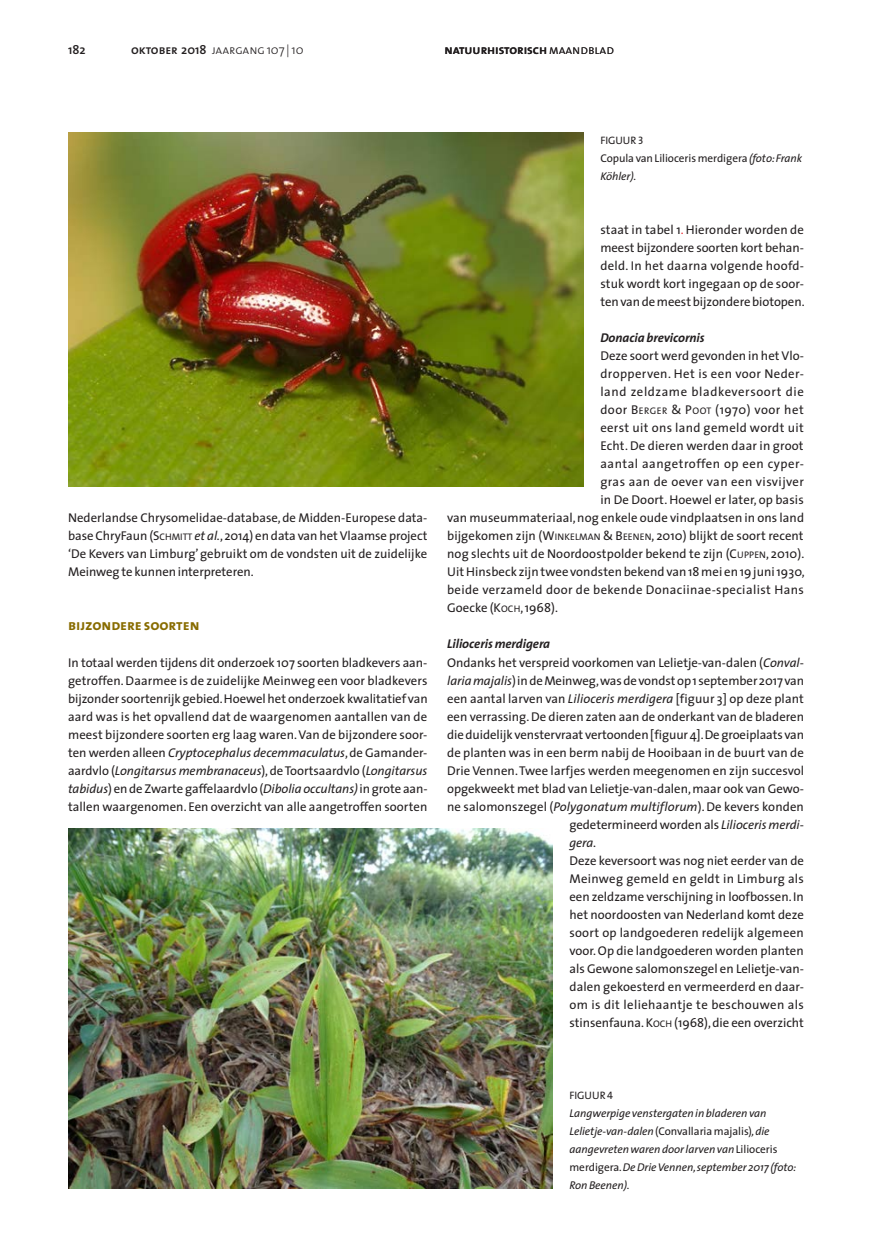
<style>
.page{position:relative;width:872px;height:1234px;background:#fff}
.page>*{position:absolute;margin:0;border:0;box-sizing:border-box;transform-origin:0 0}
.t1{font:15px "The Sans Bold Caps";letter-spacing:-.005em;color:#886c00}
.t2{font:12.75px/18px "The Sans";letter-spacing:.005em;color:#231f20;text-align:justify}
.t3{font:12.75px "The Sans";letter-spacing:.03em;color:#231f20}
.t4{font:12.75px "The Sans";letter-spacing:.025em;color:#231f20}
.t5{font:12.75px "The Sans";letter-spacing:.04em;color:#231f20}
.t6{font:italic 700 12.75px "The Sans";letter-spacing:-.005em;color:#231f20}
.t7{font:12.75px "The Sans";letter-spacing:.045em;color:#231f20}
.t8{font:12.75px "The Sans";letter-spacing:.035em;color:#231f20}
.t9{font:12.75px "The Sans Light Caps";letter-spacing:-.005em;color:#231f20}
.t10{font:12.75px "The Sans Semi Bold Caps";letter-spacing:-.005em;color:#231f20}
.t11{font:italic 12.75px "The Sans";color:#231f20}
.t12{font:600 12.75px "The Sans";color:#231f20}
.t13{font:italic 11.25px/18px "The Sans";letter-spacing:-.005em;color:#231f20}
.t14{font:11.25px/18px "The Sans";letter-spacing:-.005em;color:#231f20}
.t15{font:10.8px "The Sans Caps";letter-spacing:-.005em;color:#231f20}
.s1{font-family:"The Sans Semi Bold Caps"}
.s2{font-family:"The Sans";font-weight:600}
.s3{font-family:"The Sans";font-weight:300}
.s4{font-family:"The Sans Light Caps"}
.s5{font-style:inherit}
.s6{font-size:9.6px}
.s7{font-style:italic}
.s8{color:#ee3339}
.s9{font-style:normal}
</style>
<div class="page">
<img style="left:68px;top:132px;width:516px;height:354px">
<img style="left:68px;top:828px;width:485px;height:360px">
<p class="t12" style="left:68px;top:39px;width:19px">182</p>
<p class="t9" style="left:131px;top:39px;width:174px"><span class="s1">oktober</span> <span class="s2">2018</span> jaargang <span class="s3">107 | 10</span></p>
<p class="t10" style="left:444px;top:39px;width:171px">natuurhistorisch<span class="s4">maandblad</span></p>
<p class="t2" style="left:68px;top:508px;width:361px">Nederlandse Chrysomelidae-database, de Midden-Europese data&shy;base ChryFaun (<span class="s5">S</span><span class="s6">CHM</span></p>
<p class="t2" style="left:68px;top:526px;width:361px;text-indent:112px"><span class="s6">ITT</span> <span class="s7">et al.</span>, 2014) en data van het Vlaamse project ‘De Kevers van Limburg’ gebruikt om de vondsten uit de zuidelijke Meinweg te kunnen interpreteren.</p>
<p class="t1" style="left:68px;top:612px;width:133px">bijzondere soorten</p>
<p class="t2" style="left:68px;top:652px;width:361px">In totaal werden tijdens dit onderzoek 107 soorten bladkevers aan&shy;getroffen. Daarmee is de zuidelijke Meinweg een voor bladkevers bijzonder soortenrijk gebied. Hoewel het onderzoek kwalitatief van aard was is het opvallend dat de waargenomen aantallen van de meest bijzondere soorten erg laag waren. Van de bijzondere soor&shy;ten werden alleen <span class="s7">Cryptocephalus decemmaculatus</span>, de Gamander&shy;aardvlo (<span class="s7">Longitarsus membranaceus</span>), de Toortsaardvlo (<span class="s7">Longitarsus tabidus</span>) en de Zwarte gaffelaardvlo (<span class="s7">Dibolia occultans)</span> in grote aan&shy;tallen waargenomen. Een overzicht van alle aangetroffen soorten</p>
<p class="t15" style="left:600px;top:131px;width:44px">FIGUUR 3</p>
<p class="t14" style="left:600px;top:149px;width:203px">Copula van Lilioceris merdigera <span class="s7">(foto: Frank<br>Köhler).</span></p>
<p class="t2" style="left:600px;top:220px;width:206px">staat in tabel 1<span class="s8">.</span> Hieronder worden de meest bijzondere soorten kort behan&shy;deld. In het daarna volgende hoofd&shy;stuk wordt kort ingegaan op de soor&shy;ten van de meest bijzondere biotopen.</p>
<p class="t6" style="left:600px;top:327px;width:106px">Donacia brevicornis</p>
<p class="t2" style="left:600px;top:346px;width:205px">Deze soort werd gevonden in het Vlo-</p>
<p class="t3" style="left:600px;top:363px;width:205px">dropperven. Het is een voor Neder-</p>
<p class="t7" style="left:600px;top:381px;width:205px">land zeldzame bladkeversoort die</p>
<p class="t5" style="left:600px;top:399px;width:205px">door <span class="s5">B</span><span class="s6">ERGER</span> <span class="s5">&amp; P</span><span class="s6">OOT</span> (1970) voor het</p>
<p class="t4" style="left:600px;top:417px;width:205px">eerst uit ons land gemeld wordt uit</p>
<p class="t2" style="left:600px;top:436px;width:205px">Echt. De dieren werden daar in groot</p>
<p class="t5" style="left:600px;top:453px;width:205px">aantal aangetroffen op een cyper-</p>
<p class="t8" style="left:600px;top:471px;width:205px">gras aan de oever van een visvijver</p>
<p class="t2" style="left:600px;top:490px;width:205px">in De Doort. Hoewel er later, op basis</p>
<p class="t2" style="left:447px;top:508px;width:358px">van museummateriaal, nog enkele oude vindplaatsen in ons land</p>
<p class="t2" style="left:447px;top:526px;width:358px">bijgekomen zijn (<span class="s5">W</span><span class="s6">INKELMAN</span> <span class="s5">&amp; B</span><span class="s6">EENEN</span>, 2010) blijkt de soort recent</p>
<p class="t2" style="left:447px;top:544px;width:359px">nog slechts uit de Noordoostpolder bekend te zijn (<span class="s5">C</span><span class="s6">UPPEN</span>, 2010).</p>
<p class="t2" style="left:447px;top:562px;width:359px">Uit Hinsbeck zijn twee vondsten bekend van 18 mei en 19 juni 1930,</p>
<p class="t3" style="left:447px;top:579px;width:358px">beide verzameld door de bekende Donaciinae-specialist Hans</p>
<p class="t2" style="left:447px;top:598px;width:112px">Goecke (<span class="s5">K</span><span class="s6">OCH</span>, 1968).</p>
<p class="t6" style="left:447px;top:633px;width:104px">Lilioceris merdigera</p>
<p class="t2" style="left:447px;top:652px;width:358px">Ondanks het verspreid voorkomen van Lelietje-van-dalen (<span class="s7">Conval-</span></p>
<p class="t2" style="left:447px;top:670px;width:358px"><span class="s7">laria majalis</span>) in de Meinweg, was de vondst op 1 september 2017 van</p>
<p class="t2" style="left:447px;top:688px;width:358px">een aantal larven van <span class="s7">Lilioceris merdigera</span> [figuur 3] op deze plant</p>
<p class="t2" style="left:447px;top:706px;width:358px">een verrassing. De dieren zaten aan de onderkant van de bladeren</p>
<p class="t2" style="left:447px;top:724px;width:358px">die duidelijk venstervraat vertoonden [figuur 4]. De groeiplaats van</p>
<p class="t2" style="left:447px;top:742px;width:358px">de planten was in een berm nabij de Hooibaan in de buurt van de</p>
<p class="t2" style="left:447px;top:760px;width:358px">Drie Vennen. Twee larfjes werden meegenomen en zijn succesvol</p>
<p class="t2" style="left:447px;top:778px;width:358px">opgekweekt met blad van Lelietje-van-dalen, maar ook van Gewo-</p>
<p class="t2" style="left:447px;top:796px;width:358px">ne salomonszegel (<span class="s7">Polygonatum multiflorum</span>). De kevers konden</p>
<p class="t2" style="left:569px;top:814px;width:236px">gedetermineerd worden als <span class="s7">Lilioceris merdi-</span></p>
<p class="t11" style="left:569px;top:831px;width:28px">gera<span class="s9">.</span></p>
<p class="t2" style="left:569px;top:850px;width:236px">Deze keversoort was nog niet eerder van de</p>
<p class="t2" style="left:569px;top:868px;width:236px">Meinweg gemeld en geldt in Limburg als</p>
<p class="t2" style="left:569px;top:886px;width:236px">een zeldzame verschijning in loofbossen. In</p>
<p class="t2" style="left:569px;top:904px;width:236px">het noordoosten van Nederland komt deze</p>
<p class="t2" style="left:569px;top:922px;width:236px">soort op landgoederen redelijk algemeen</p>
<p class="t2" style="left:569px;top:940px;width:236px">voor. Op die landgoederen worden planten</p>
<p class="t2" style="left:569px;top:958px;width:236px">als Gewone salomonszegel en Lelietje-van-</p>
<p class="t2" style="left:569px;top:976px;width:236px">dalen gekoesterd en vermeerderd en daar-</p>
<p class="t4" style="left:569px;top:993px;width:236px">om is dit leliehaantje te beschouwen als</p>
<p class="t2" style="left:569px;top:1012px;width:236px">stinsenfauna. <span class="s5">K</span><span class="s6">OCH</span> (1968), die een overzicht</p>
<p class="t15" style="left:569px;top:1085px;width:45px">FIGUUR 4</p>
<p class="t13" style="left:569px;top:1103px;width:228px">Langwerpige venstergaten in bladeren van Lelietje-van-dalen <span class="s9">(Convallaria majalis)</span>, die aangevreten waren door larven van <span class="s9">Lilioceris merdigera</span>. De Drie Vennen, september 2017 (foto:<br>Ron Beenen).</p>
</div>
